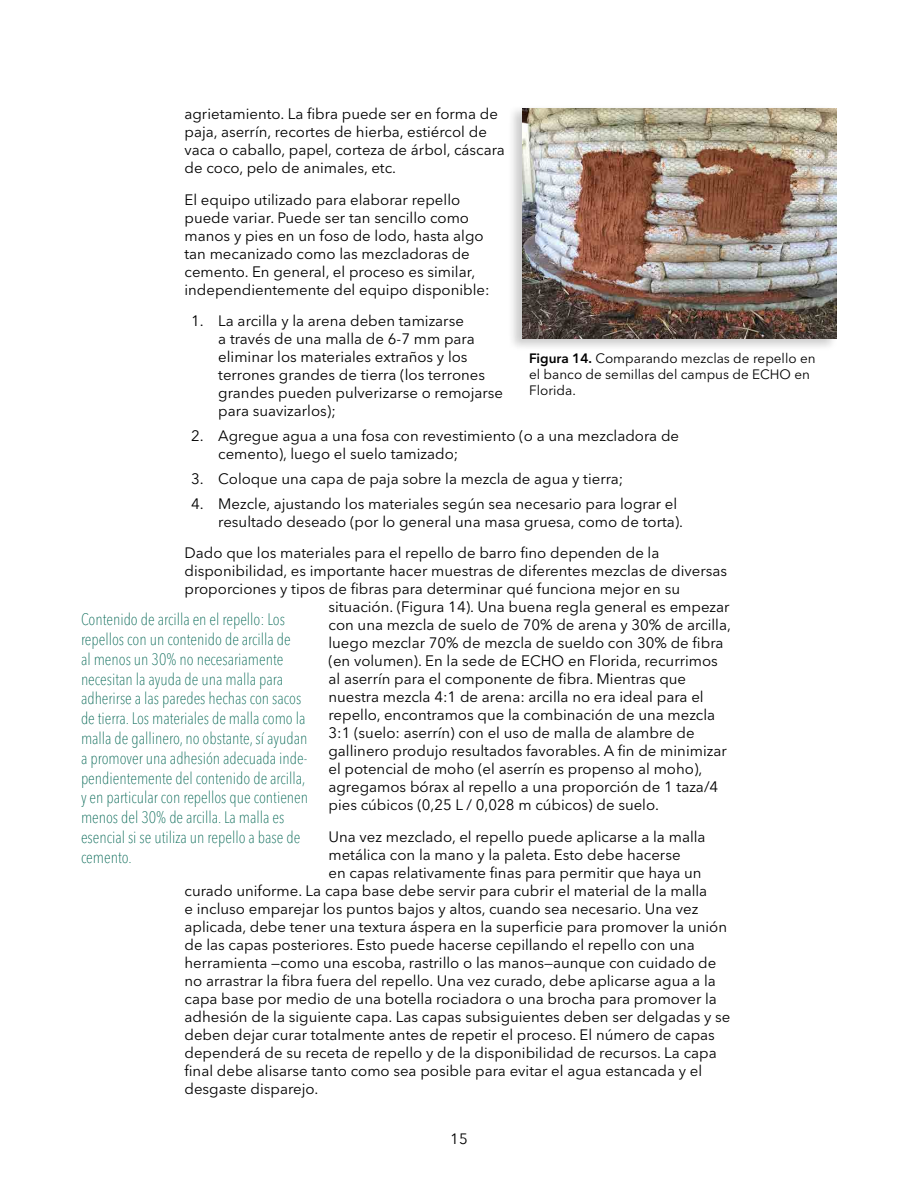
<style>
.page{position:relative;width:918px;height:1188px;background:#fff}
.page>*{position:absolute;margin:0;border:0;box-sizing:border-box;transform-origin:0 0}
.t1{font:100 condensed 16.5px/19.8px "Avenir Next LT Pro";color:#006552}
.Body_Text{font:15px/18px "Avenir Next LT Pro";color:#000}
.t2{font:15px "Avenir Next";color:#000}
.Figure{font:13.5px/16.2px "Avenir Next LT Pro";color:#000}
.s1{font-weight:600}
</style>
<div class="page">
<div style="left:507px;top:105px;width:331px;height:246px;background:#000;opacity:.2"></div>
<img style="left:522px;top:108px;width:315px;height:231px">
<p class="Body_Text" style="left:184px;top:105px;width:322px">agrietamiento. La fibra puede ser en forma de paja, aserrín, recortes de hierba, estiércol de vaca o caballo, papel, corteza de árbol, cáscara de coco, pelo de animales, etc.</p>
<p class="Body_Text" style="left:184px;top:191px;width:307px">El equipo utilizado para elaborar repello puede variar. Puede ser tan sencillo como manos y pies en un foso de lodo, hasta algo tan mecanizado como las mezcladoras de cemento. En general, el proceso es similar, independientemente del equipo disponible:</p>
<p class="Body_Text" style="left:218px;top:312px;width:286px;text-indent:-27px">1. La arcilla y la arena deben tamizarse<br>a través de una malla de 6-7 mm para eliminar los materiales extraños y los terrones grandes de tierra (los terrones grandes pueden pulverizarse o remojarse para suavizarlos);</p>
<p class="Body_Text" style="left:218px;top:427px;width:462px;text-indent:-27px">2. Agregue agua a una fosa con revestimiento (o a una mezcladora de cemento), luego el suelo tamizado;</p>
<p class="Body_Text" style="left:191px;top:470px;width:434px">3. Coloque una capa de paja sobre la mezcla de agua y tierra;</p>
<p class="Body_Text" style="left:218px;top:494px;width:466px;text-indent:-27px">4. Mezcle, ajustando los materiales según sea necesario para lograr el resultado deseado (por lo general una masa gruesa, como de torta).</p>
<p class="Body_Text" style="left:184px;top:544px;width:476px">Dado que los materiales para el repello de barro fino dependen de la</p>
<p class="Body_Text" style="left:184px;top:562px;width:544px">disponibilidad, es importante hacer muestras de diferentes mezclas de diversas</p>
<p class="Body_Text" style="left:184px;top:580px;width:497px">proporciones y tipos de fibras para determinar qué funciona mejor en su</p>
<p class="Body_Text" style="left:328px;top:598px;width:403px">situación. (Figura 14). Una buena regla general es empezar</p>
<p class="Body_Text" style="left:328px;top:616px;width:404px">con una mezcla de suelo de 70% de arena y 30% de arcilla,</p>
<p class="Body_Text" style="left:328px;top:634px;width:397px">luego mezclar 70% de mezcla de sueldo con 30% de fibra</p>
<p class="Body_Text" style="left:328px;top:652px;width:391px">(en volumen). En la sede de ECHO en Florida, recurrimos</p>
<p class="Body_Text" style="left:328px;top:670px;width:359px">al aserrín para el componente de fibra. Mientras que</p>
<p class="Body_Text" style="left:328px;top:688px;width:377px">nuestra mezcla 4:1 de arena: arcilla no era ideal para el</p>
<p class="Body_Text" style="left:328px;top:706px;width:388px">repello, encontramos que la combinación de una mezcla</p>
<p class="Body_Text" style="left:328px;top:724px;width:368px">3:1 (suelo: aserrín) con el uso de malla de alambre de</p>
<p class="Body_Text" style="left:328px;top:742px;width:400px">gallinero produjo resultados favorables. A fin de minimizar</p>
<p class="Body_Text" style="left:328px;top:760px;width:375px">el potencial de moho (el aserrín es propenso al moho),</p>
<p class="Body_Text" style="left:328px;top:778px;width:391px">agregamos bórax al repello a una proporción de 1 taza/4</p>
<p class="Body_Text" style="left:328px;top:796px;width:332px">pies cúbicos (0,25 L / 0,028 m cúbicos) de suelo.</p>
<p class="Body_Text" style="left:328px;top:827px;width:379px">Una vez mezclado, el repello puede aplicarse a la malla</p>
<p class="Body_Text" style="left:328px;top:845px;width:354px">metálica con la mano y la paleta. Esto debe hacerse</p>
<p class="Body_Text" style="left:328px;top:863px;width:375px">en capas relativamente finas para permitir que haya un</p>
<p class="Body_Text" style="left:184px;top:881px;width:524px">curado uniforme. La capa base debe servir para cubrir el material de la malla</p>
<p class="Body_Text" style="left:184px;top:899px;width:515px">e incluso emparejar los puntos bajos y altos, cuando sea necesario. Una vez</p>
<p class="Body_Text" style="left:184px;top:917px;width:544px">aplicada, debe tener una textura áspera en la superficie para promover la unión</p>
<p class="Body_Text" style="left:184px;top:935px;width:512px">de las capas posteriores. Esto puede hacerse cepillando el repello con una</p>
<p class="Body_Text" style="left:184px;top:953px;width:533px">herramienta —como una escoba, rastrillo o las manos—aunque con cuidado de</p>
<p class="Body_Text" style="left:184px;top:971px;width:533px">no arrastrar la fibra fuera del repello. Una vez curado, debe aplicarse agua a la</p>
<p class="Body_Text" style="left:184px;top:989px;width:534px">capa base por medio de una botella rociadora o una brocha para promover la</p>
<p class="Body_Text" style="left:184px;top:1007px;width:547px">adhesión de la siguiente capa. Las capas subsiguientes deben ser delgadas y se</p>
<p class="Body_Text" style="left:184px;top:1025px;width:532px">deben dejar curar totalmente antes de repetir el proceso. El número de capas</p>
<p class="Body_Text" style="left:184px;top:1043px;width:534px">dependerá de su receta de repello y de la disponibilidad de recursos. La capa</p>
<p class="Body_Text" style="left:184px;top:1061px;width:519px">final debe alisarse tanto como sea posible para evitar el agua estancada y el</p>
<p class="Body_Text" style="left:184px;top:1079px;width:135px">desgaste disparejo.</p>
<p class="Figure" style="left:529px;top:350px;width:288px"><span class="s1">Figura 14.</span> Comparando mezclas de repello en el banco de semillas del campus de ECHO en<br>Florida.</p>
<p class="t1" style="left:81px;top:609px;width:229px">Contenido de arcilla en el repello: Los repellos con un contenido de arcilla de<br>al menos un 30% no necesariamente necesitan la ayuda de una malla para adherirse a las paredes hechas con sacos de tierra. Los materiales de malla como la malla de gallinero, no obstante, sí ayudan a promover una adhesión adecuada inde&shy;pendientemente del contenido de arcilla, y en particular con repellos que contienen menos del 30% de arcilla. La malla es esencial si se utiliza un repello a base de cemento.</p>
<p class="t2" style="left:450px;top:1126px;width:19px">15</p>
</div>
